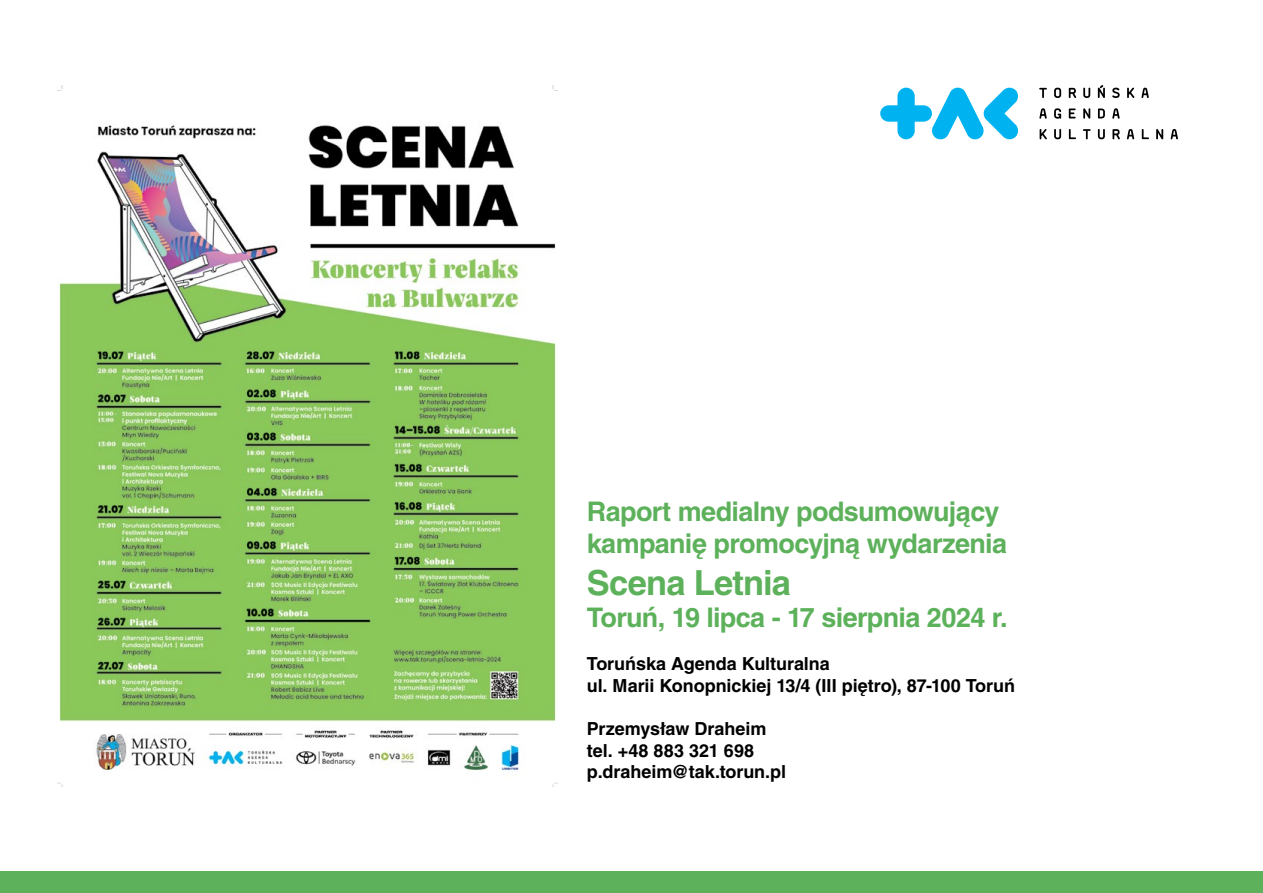
<style>
.page{position:relative;width:1263px;height:893px;background:#fff}
.page>*{position:absolute;margin:0;border:0;box-sizing:border-box;transform-origin:0 0}
.t1{font:700 34.5px "Helvetica CE";letter-spacing:-.02em;color:#5db15b}
.t2{font:700 27px/32.4px "Helvetica CE";letter-spacing:-.025em;color:#5db15b}
.t3{font:700 18px/21.6px "Helvetica CE";color:#000}
</style>
<div class="page">
<div style="left:0;top:872px;width:1263px;height:21px;background:#5db15b"></div>
<svg style="left:880px;top:87px;width:138px;height:53px"></svg>
<svg style="left:1171px;top:129px;width:7px;height:10px"></svg>
<svg style="left:1156px;top:129px;width:7px;height:10px"></svg>
<svg style="left:1142px;top:129px;width:7px;height:10px"></svg>
<svg style="left:1127px;top:129px;width:7px;height:10px"></svg>
<svg style="left:1112px;top:129px;width:8px;height:10px"></svg>
<svg style="left:1098px;top:129px;width:7px;height:10px"></svg>
<svg style="left:1083px;top:129px;width:7px;height:10px"></svg>
<svg style="left:1069px;top:129px;width:7px;height:10px"></svg>
<svg style="left:1054px;top:129px;width:7px;height:10px"></svg>
<svg style="left:1039px;top:129px;width:8px;height:10px"></svg>
<svg style="left:1112px;top:108px;width:7px;height:11px"></svg>
<svg style="left:1098px;top:108px;width:7px;height:10px"></svg>
<svg style="left:1083px;top:108px;width:7px;height:11px"></svg>
<svg style="left:1069px;top:108px;width:7px;height:10px"></svg>
<svg style="left:1054px;top:108px;width:7px;height:11px"></svg>
<svg style="left:1039px;top:108px;width:8px;height:11px"></svg>
<svg style="left:1141px;top:88px;width:8px;height:10px"></svg>
<svg style="left:1127px;top:88px;width:7px;height:10px"></svg>
<svg style="left:1112px;top:88px;width:8px;height:10px"></svg>
<svg style="left:1098px;top:85px;width:7px;height:13px"></svg>
<svg style="left:1083px;top:88px;width:7px;height:10px"></svg>
<svg style="left:1069px;top:88px;width:7px;height:10px"></svg>
<svg style="left:1054px;top:88px;width:7px;height:10px"></svg>
<svg style="left:1039px;top:88px;width:8px;height:10px"></svg>
<img style="left:57px;top:85px;width:500px;height:702px">
<h2 class="t2" style="left:587px;top:495px;width:422px">Raport medialny podsumowujący kampanię promocyjną wydarzenia</h2>
<h1 class="t1" style="left:587px;top:562px;width:206px">Scena Letnia</h1>
<h2 class="t2" style="left:587px;top:601px;width:422px">Toruń, 19 lipca - 17 sierpnia 2024 r.</h2>
<p class="t3" style="left:587px;top:653px;width:430px">Toruńska Agenda Kulturalna<br>ul. Marii Konopnickiej 13/4 (III piętro), 87-100 Toruń</p>
<p class="t3" style="left:587px;top:718px;width:201px">Przemysław Draheim tel. +48 883 321 698 p.draheim@tak.torun.pl</p>
</div>
